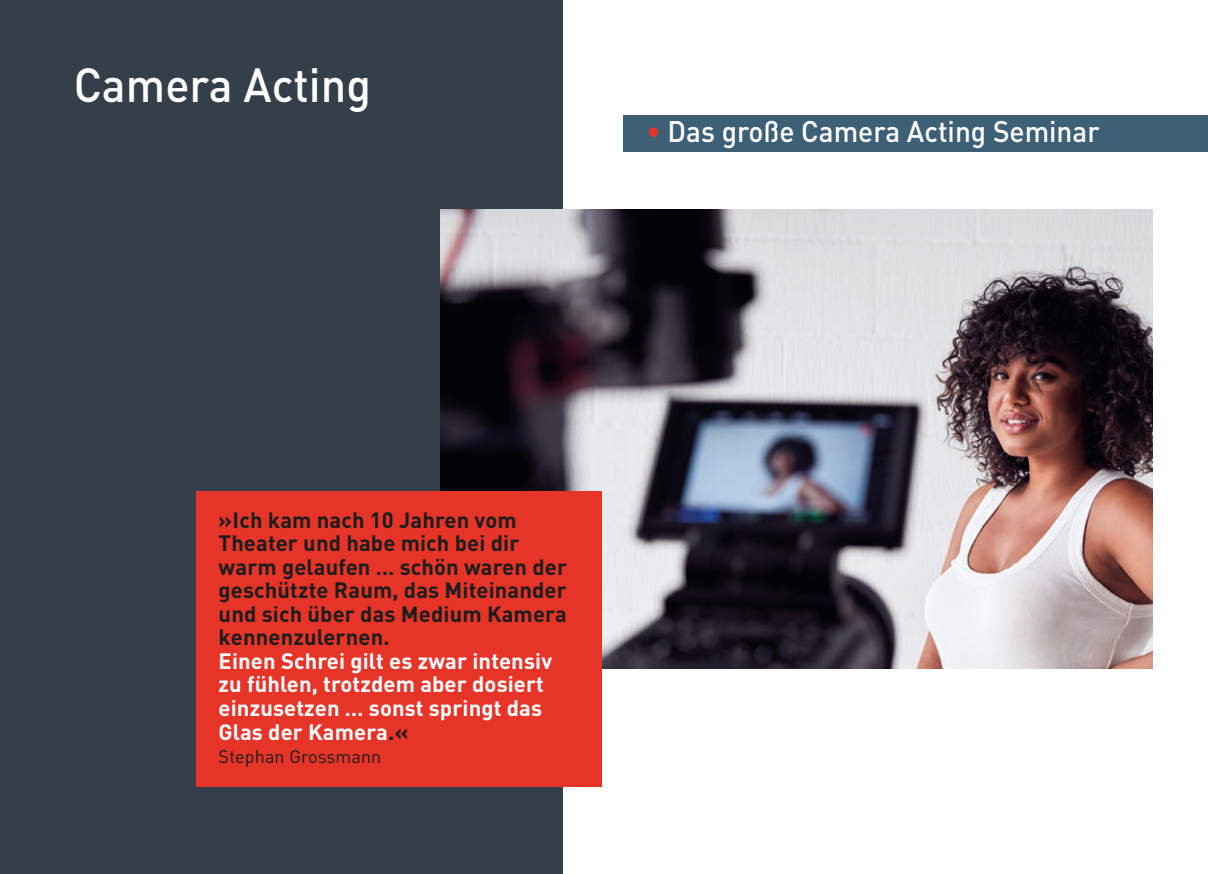
<style>
.page{position:relative;width:1208px;height:874px;background:#fff}
.page>*{position:absolute;margin:0;border:0;box-sizing:border-box;transform-origin:0 0}
.t1{font:500 47.2px "DIN Pro";color:#fff;scale:.95 1}
.t2{font:500 29.4px "DIN Pro";color:#fff;scale:.95 1}
.t3{font:700 22px/23.4px "DIN Pro";letter-spacing:.005em;color:#1d1d1b}
.t4{font:700 22px/23.4px "DIN Pro";letter-spacing:.005em;color:#fff}
.t5{font:18px "DIN Pro";letter-spacing:.005em;color:#1d1d1b}
.s1{color:#e63429}
.s2{color:#1d1d1b}
</style>
<div class="page">
<div style="left:0;top:0;width:563px;height:873px;background:#353f4a"></div>
<img style="left:440px;top:209px;width:712px;height:459px">
<div style="left:624px;top:115px;width:584px;height:36px;background:#3e6076"></div>
<div style="left:196px;top:491px;width:405px;height:295px;background:#e63429"></div>
<h1 class="t1" style="left:74px;top:53px;width:314px">Camera Acting</h1>
<h2 class="t2" style="left:646px;top:111px;width:478px"><span class="s1">•</span> Das große Camera Acting Seminar</h2>
<p class="t3" style="left:219px;top:507px;width:350px">»Ich kam nach 10 Jahren vom<br>Theater und habe mich bei dir warm gelaufen … schön waren der geschützte Raum, das Miteinander und sich über das Medium Kamera kennenzulernen.</p>
<p class="t4" style="left:219px;top:648px;width:335px">Einen Schrei gilt es zwar intensiv zu fühlen, trotzdem aber dosiert einzusetzen … sonst springt das<br>Glas der Kamera<span class="s2">.«</span></p>
<p class="t5" style="left:219px;top:744px;width:164px">Stephan Grossmann</p>
</div>
